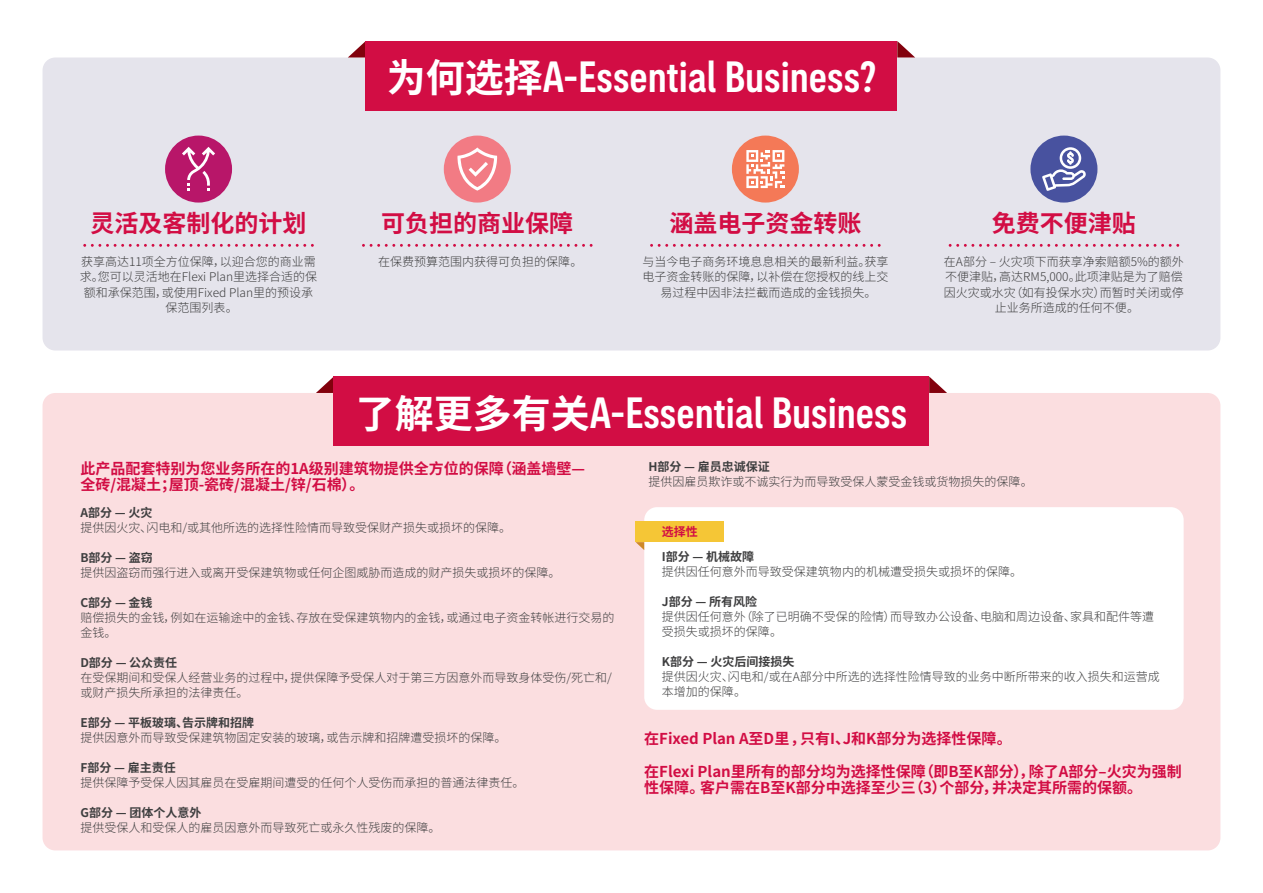
<style>
.page{position:relative;width:1263px;height:893px;background:#fff}
.page>*{position:absolute;margin:0;border:0;box-sizing:border-box;transform-origin:0 0}
.t1{font:500 condensed 45px "AIA Everest";color:#fff}
.t2{font:700 24px "Noto Sans CJ Ksc";color:#d20d44}
.t3{font:700 15px/16.5px "Noto Sans CJ Ksc";color:#d20d44}
.t4{font:300 12px/15px "Noto Sans CJ Ksc";color:#3e3e3f}
.t5{font:700 12px "Noto Sans CJ Ksc";color:#3e3e3f}
.t6{font:700 12px "Noto Sans CJ Ksc";color:#d20d44}
.s1{font-family:"Noto Sans CJ Ksc";font-weight:700;font-stretch:normal;font-size:39px}
</style>
<div class="page">
<svg style="left:929px;top:376px;width:18px;height:17px"></svg>
<svg style="left:316px;top:376px;width:18px;height:17px"></svg>
<div style="left:43px;top:393px;width:1177px;height:457px;background:#fbdee0;border-radius:13px"></div>
<div style="left:43px;top:58px;width:1177px;height:292px;background:#e5e4ec;border-radius:13px"></div>
<div style="left:334px;top:376px;width:595px;height:70px;background:#d20d44"></div>
<svg style="left:897px;top:41px;width:18px;height:17px"></svg>
<svg style="left:348px;top:41px;width:18px;height:17px"></svg>
<div style="left:366px;top:41px;width:531px;height:70px;background:#d20d44"></div>
<svg style="left:83px;top:244px;width:231px;height:3px"></svg>
<svg style="left:362px;top:244px;width:230px;height:3px"></svg>
<svg style="left:650px;top:244px;width:231px;height:3px"></svg>
<svg style="left:949px;top:244px;width:230px;height:3px"></svg>
<div style="left:444px;top:136px;width:67px;height:67px;background:#f27b84;border-radius:50%"></div>
<div style="left:165px;top:136px;width:67px;height:67px;background:#b81669;border-radius:50%"></div>
<svg style="left:182px;top:147px;width:33px;height:44px"></svg>
<svg style="left:457px;top:147px;width:40px;height:44px"></svg>
<div style="left:732px;top:136px;width:67px;height:67px;background:#f47957;border-radius:50%"></div>
<svg style="left:746px;top:150px;width:38px;height:38px"></svg>
<div style="left:1030px;top:136px;width:67px;height:67px;background:#48529f;border-radius:50%"></div>
<svg style="left:1042px;top:147px;width:44px;height:44px"></svg>
<div style="left:644px;top:507px;width:540px;height:203px;background:#fff;border-radius:13px"></div>
<div style="left:636px;top:522px;width:88px;height:20px;background:#f5c636"></div>
<svg style="left:636px;top:542px;width:8px;height:8px"></svg>
<h1 class="t1" style="left:387px;top:52px;width:491px"><span class="s1">为何选择</span>A-Essential Business?</h1>
<h2 class="t2" style="left:91px;top:210px;width:218px">灵活及客制化的计划</h2>
<p class="t4" style="left:80px;top:255px;width:239px;text-align:center">获享高达11项全方位保障，以迎合您的商业需求。您可以灵活地在Flexi Plan里选择合适的保额和承保范围，或使用Fixed Plan里的预设承保范围列表。</p>
<h2 class="t2" style="left:381px;top:210px;width:193px">可负担的商业保障</h2>
<h2 class="t2" style="left:669px;top:210px;width:193px">涵盖电子资金转账</h2>
<h2 class="t2" style="left:992px;top:210px;width:145px">免费不便津贴</h2>
<p class="t4" style="left:378px;top:255px;width:206px">在保费预算范围内获得可负担的保障。</p>
<p class="t4" style="left:642px;top:255px;width:248px;text-align:center">与当今电子商务环境息息相关的最新利益。获享电子资金转账的保障，以补偿在您授权的线上交易过程中因非法拦截而造成的金钱损失。</p>
<p class="t4" style="left:944px;top:255px;width:241px;text-align:center">在A部分 ‒ 火灾项下而获享净索赔额5%的额外不便津贴，高达RM5,000。此项津贴是为了赔偿因火灾或水灾（如有投保水灾）而暂时关闭或停止业务所造成的任何不便。</p>
<h1 class="t1" style="left:356px;top:387px;width:553px"><span class="s1">了解更多有关</span>A-Essential Business</h1>
<p class="t3" style="left:80px;top:460px;width:506px">此产品配套特别为您业务所在的1A级别建筑物提供全方位的保障（涵盖墙壁—全砖/混凝土；屋顶-瓷砖/混凝土/锌/石棉）。</p>
<p class="t5" style="left:80px;top:506px;width:74px">A部分 — 火灾</p>
<p class="t4" style="left:80px;top:521px;width:432px">提供因火灾、闪电和/或其他所选的选择性险情而导致受保财产损失或损坏的保障。</p>
<p class="t5" style="left:80px;top:551px;width:74px">B部分 — 盗窃</p>
<p class="t4" style="left:80px;top:566px;width:482px">提供因盗窃而强行进入或离开受保建筑物或任何企图威胁而造成的财产损失或损坏的保障。</p>
<p class="t5" style="left:80px;top:596px;width:74px">C部分 — 金钱</p>
<p class="t4" style="left:80px;top:611px;width:536px">赔偿损失的金钱，例如在运输途中的金钱、存放在受保建筑物内的金钱，或通过电子资金转帐进行交易的金钱。</p>
<p class="t5" style="left:80px;top:656px;width:98px">D部分 — 公众责任</p>
<p class="t4" style="left:80px;top:671px;width:533px">在受保期间和受保人经营业务的过程中，提供保障予受保人对于第三方因意外而导致身体受伤/死亡和/或财产损失所承担的法律责任。</p>
<p class="t5" style="left:80px;top:716px;width:175px">E部分 — 平板玻璃、告示牌和招牌</p>
<p class="t4" style="left:80px;top:731px;width:428px">提供因意外而导致受保建筑物固定安装的玻璃，或告示牌和招牌遭受损坏的保障。</p>
<p class="t5" style="left:80px;top:761px;width:97px">F部分 — 雇主责任</p>
<p class="t4" style="left:80px;top:776px;width:446px">提供保障予受保人因其雇员在受雇期间遭受的任何个人受伤而承担的普通法律责任。</p>
<p class="t5" style="left:80px;top:806px;width:122px">G部分 — 团体个人意外</p>
<p class="t4" style="left:80px;top:821px;width:362px">提供受保人和受保人的雇员因意外而导致死亡或永久性残废的保障。</p>
<p class="t5" style="left:648px;top:460px;width:123px">H部分 — 雇员忠诚保证</p>
<p class="t4" style="left:648px;top:475px;width:386px">提供因雇员欺诈或不诚实行为而导致受保人蒙受金钱或货物损失的保障。</p>
<p class="t6" style="left:662px;top:525px;width:37px">选择性</p>
<p class="t5" style="left:662px;top:550px;width:94px">I部分 — 机械故障</p>
<p class="t4" style="left:662px;top:565px;width:362px">提供因任何意外而导致受保建筑物内的机械遭受损失或损坏的保障。</p>
<p class="t5" style="left:662px;top:595px;width:97px">J部分 — 所有风险</p>
<p class="t4" style="left:662px;top:610px;width:493px">提供因任何意外（除了已明确不受保的险情）而导致办公设备、电脑和周边设备、家具和配件等遭受损失或损坏的保障。</p>
<p class="t5" style="left:662px;top:655px;width:134px">K部分 — 火灾后间接损失</p>
<p class="t4" style="left:662px;top:670px;width:499px">提供因火灾、闪电和/或在A部分中所选的选择性险情导致的业务中断所带来的收入损失和运营成本增加的保障。</p>
<p class="t3" style="left:644px;top:730px;width:369px">在Fixed Plan A至D里 ，只有I、J和K部分为选择性保障。</p>
<p class="t3" style="left:644px;top:763px;width:539px">在Flexi Plan里所有的部分均为选择性保障（即B至K部分），除了A部分‒火灾为强制性保障。客户需在B至K部分中选择至少三（3）个部分，并决定其所需的保额。</p>
</div>
